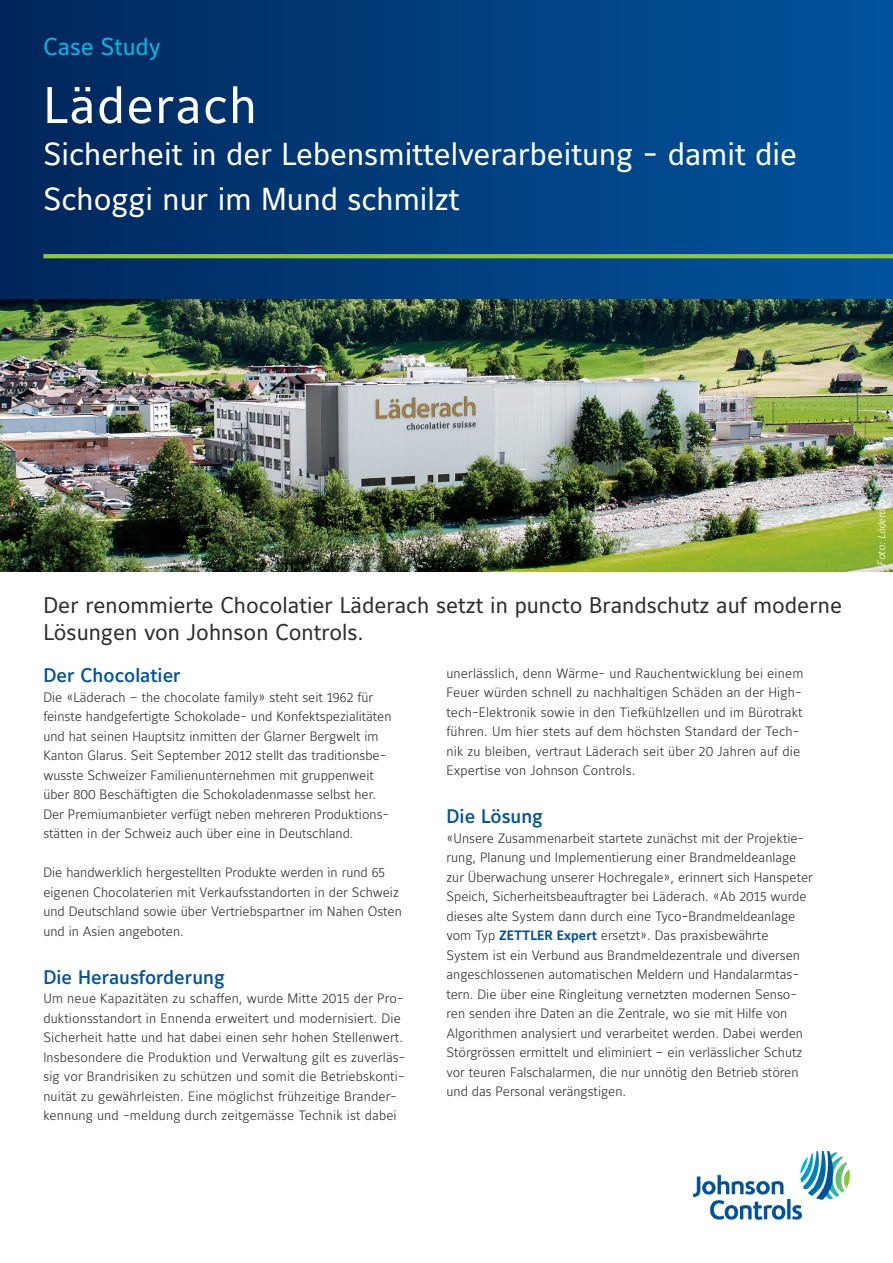
<style>
.page{position:relative;width:893px;height:1263px;background:#fff}
.page>*{position:absolute;margin:0;border:0;box-sizing:border-box;transform-origin:0 0}
.t1{font:51px "Maurea Jci Lf ML";letter-spacing:.03em;color:#fff}
.kleine_Unterzeile{font:31.5px/45px "Maurea Jci Lf ML";color:#fff}
.t2{font:24px "Maurea Jci Lf ML";color:#02bce5}
.kleine_Unterzeile-2{font:22.5px/27px "Maurea Jci Lf ML";color:#2d2f2e}
.Zwiti{font:500 19.5px "Maurea Jci Lf ML";color:#01539e}
.Aufzählung{font:500 19.5px "Maurea Jci Lf ML";color:#01539e}
.Fließtext{font:300 13.5px/19.5px "Maurea Jci Lf ML";color:#2d2f2e}
.t3{font:italic 300 10.5px "Maurea Jci Lf ML";letter-spacing:-.005em;color:#fff}
.s1{font-weight:700;color:#01539e}
</style>
<div class="page">
<div style="left:0;top:0;width:893px;height:300px;background:linear-gradient(to right,#00275a,#02559e)"></div>
<img style="left:693px;top:1151px;width:157px;height:68px">
<hr style="left:43px;top:254px;width:850px;height:4px;background:#8bc63e">
<img style="left:0;top:300px;width:893px;height:272px">
<p class="t2" style="left:43px;top:32px;width:119px">Case Study</p>
<p class="t1" style="left:43px;top:75px;width:215px">Läderach</p>
<p class="kleine_Unterzeile" style="left:43px;top:132px;width:755px">Sicherheit in der Lebensmittelverarbeitung - damit die<br>Schoggi nur im Mund schmilzt</p>
<p class="kleine_Unterzeile-2" style="left:43px;top:591px;width:800px">Der renommierte Chocolatier Läderach setzt in puncto Brandschutz auf moderne<br>Lösungen von Johnson Controls.</p>
<p class="Zwiti" style="left:43px;top:664px;width:139px">Der Chocolatier</p>
<p class="Fließtext" style="left:43px;top:687px;width:350px">Die «Läderach – the chocolate family» steht seit 1962 für feinste handgefertigte Schokolade- und Konfektspezialitäten und hat seinen Hauptsitz inmitten der Glarner Bergwelt im Kanton Glarus. Seit September 2012 stellt das traditionsbe&shy;wusste Schweizer Familienunternehmen mit gruppenweit</p>
<p class="Fließtext" style="left:43px;top:784px;width:334px">über 800 Beschäftigten die Schokoladenmasse selbst her.</p>
<p class="Fließtext" style="left:43px;top:804px;width:347px">Der Premiumanbieter verfügt neben mehreren Produktions&shy;stätten in der Schweiz auch über eine in Deutschland.</p>
<p class="Fließtext" style="left:43px;top:862px;width:360px">Die handwerklich hergestellten Produkte werden in rund 65 eigenen Chocolaterien mit Verkaufsstandorten in der Schweiz und Deutschland sowie über Vertriebspartner im Nahen Osten und in Asien angeboten.</p>
<p class="Zwiti" style="left:43px;top:965px;width:183px">Die Herausforderung</p>
<p class="Fließtext" style="left:43px;top:988px;width:364px">Um neue Kapazitäten zu schaffen, wurde Mitte 2015 der Pro&shy;duktionsstandort in Ennenda erweitert und modernisiert. Die Sicherheit hatte und hat dabei einen sehr hohen Stellenwert.<br>Insbesondere die Produktion und Verwaltung gilt es zuverläs&shy;sig vor Brandrisiken zu schützen und somit die Betriebskonti&shy;nuität zu gewährleisten. Eine möglichst frühzeitige Brander&shy;kennung und -meldung durch zeitgemässe Technik ist dabei</p>
<p class="Fließtext" style="left:446px;top:663px;width:358px">unerlässlich, denn Wärme- und Rauchentwicklung bei einem Feuer würden schnell zu nachhaltigen Schäden an der High&shy;tech-Elektronik sowie in den Tiefkühlzellen und im Bürotrakt führen. Um hier stets auf dem höchsten Standard der Tech&shy;nik zu bleiben, vertraut Läderach seit über 20 Jahren auf die Expertise von Johnson Controls.</p>
<p class="Aufzählung" style="left:446px;top:805px;width:98px">Die Lösung</p>
<p class="Fließtext" style="left:446px;top:828px;width:368px">«Unsere Zusammenarbeit startete zunächst mit der Projektie&shy;rung, Planung und Implementierung einer Brandmeldeanlage zur Überwachung unserer Hochregale», erinnert sich Hanspeter Speich, Sicherheitsbeauftragter bei Läderach. «Ab 2015 wurde dieses alte System dann durch eine Tyco-Brandmeldeanlage</p>
<p class="Fließtext" style="left:446px;top:925px;width:323px">vom Typ <span class="s1">ZETTLER Expert</span> ersetzt». Das praxisbewährte</p>
<p class="Fließtext" style="left:446px;top:945px;width:358px">System ist ein Verbund aus Brandmeldezentrale und diversen angeschlossenen automatischen Meldern und Handalarmtas&shy;tern. Die über eine Ringleitung vernetzten modernen Senso&shy;ren senden ihre Daten an die Zentrale, wo sie mit Hilfe von Algorithmen analysiert und verarbeitet werden. Dabei werden Störgrössen ermittelt und eliminiert – ein verlässlicher Schutz vor teuren Falschalarmen, die nur unnötig den Betrieb stören und das Personal verängstigen.</p>
<p class="t3" style="left:875px;top:566px;width:68px;rotate:-90deg">Foto: Läderach</p>
</div>
